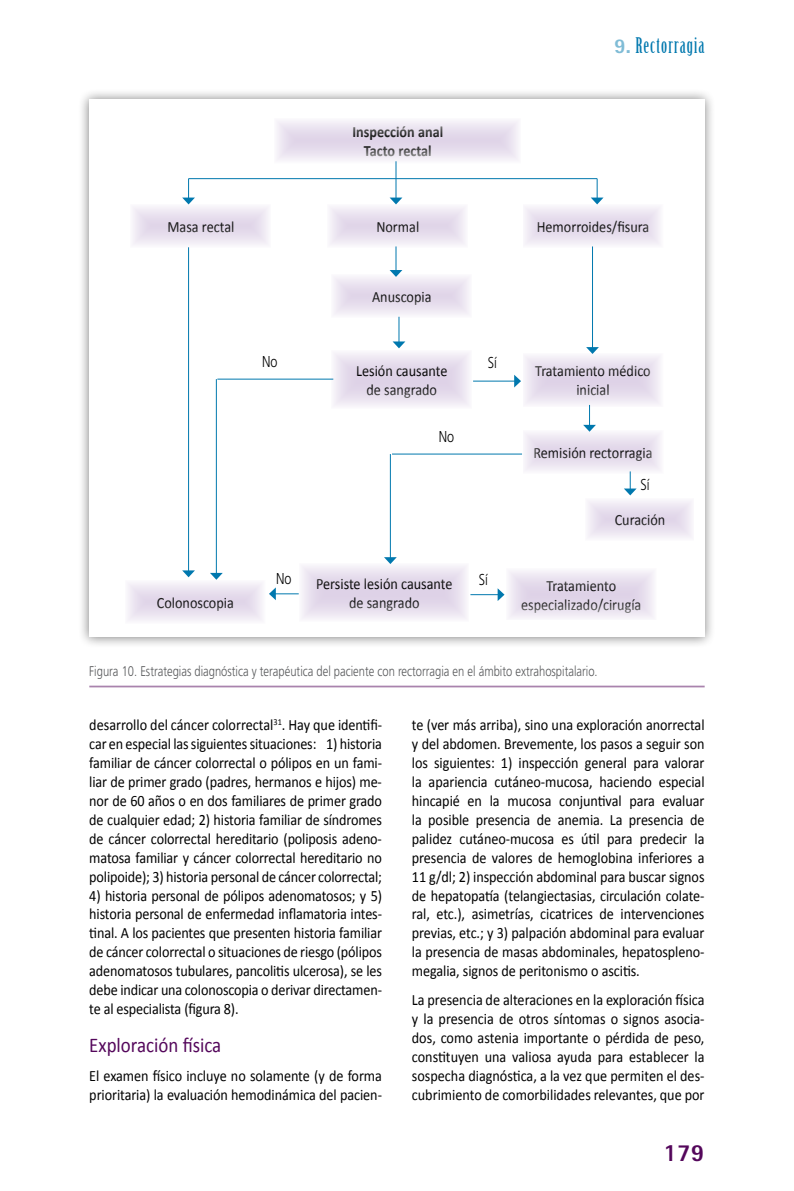
<style>
.page{position:relative;width:794px;height:1191px;background:#fff}
.page>*{position:absolute;margin:0;border:0;box-sizing:border-box;transform-origin:0 0}
.t1{font:800 24.5px "Rotis Sans Serif";color:#54075b}
.t2{font:21px "Calibri";color:#54075b;scale:.9 1}
.t3{font:21px "Birch Std";letter-spacing:.05em;color:#0078ae}
.t4{font:15.75px/18.9px "Calibri";letter-spacing:-.005em;color:#000;text-align:justify;scale:.9 1}
.t5{font:700 15.75px/18.9px "Calibri";color:#000;text-align:center;scale:.9 1}
.t6{font:300 15.75px "Frutiger";color:#000;scale:.8 1}
.t7{font:300 14px "Frutiger";color:#58595b;scale:.8 1}
.s1{font-family:"Rotis Sans Serif";font-weight:800;color:#80bcd6}
</style>
<div class="page">
<div style="left:78px;top:88px;width:638px;height:560px;background:#000;opacity:.5"></div>
<div style="left:89px;top:99px;width:615px;height:538px;background:#fff"></div>
<svg style="left:277px;top:121px;width:241px;height:43px;fill:#e9e1ef"></svg>
<svg style="left:133px;top:204px;width:135px;height:44px"></svg>
<hr style="left:89px;top:685px;width:615px;height:2px;background:#a983ad">
<svg style="left:330px;top:204px;width:135px;height:41px;fill:#eae3f0"></svg>
<svg style="left:525px;top:204px;width:135px;height:41px;fill:#eae3f0"></svg>
<svg style="left:334px;top:277px;width:135px;height:40px;fill:#eae3f0"></svg>
<svg style="left:331px;top:353px;width:138px;height:53px;background:#e7dfee"></svg>
<svg style="left:525px;top:356px;width:135px;height:49px;background:#e8e0ee"></svg>
<svg style="left:128px;top:583px;width:134px;height:38px;background:#eae2ef"></svg>
<svg style="left:525px;top:433px;width:136px;height:38px;background:#eae2ef"></svg>
<svg style="left:588px;top:501px;width:104px;height:37px;background:#eae3ef"></svg>
<svg style="left:302px;top:566px;width:165px;height:53px;background:#e7deed"></svg>
<svg style="left:509px;top:571px;width:145px;height:47px;background:#e8e0ee"></svg>
<hr style="left:188px;top:247px;width:1px;height:324px;background:#0078ae">
<svg style="left:182px;top:570px;width:13px;height:7px"></svg>
<hr style="left:473px;top:381px;width:42px;height:1px;background:#0078ae">
<svg style="left:514px;top:375px;width:7px;height:12px"></svg>
<svg style="left:583px;top:405px;width:13px;height:27px"></svg>
<svg style="left:624px;top:471px;width:12px;height:24px"></svg>
<hr style="left:392px;top:453px;width:130px;height:1px;background:#0078ae">
<hr style="left:390px;top:454px;width:1px;height:104px;background:#0078ae">
<svg style="left:384px;top:557px;width:13px;height:7px"></svg>
<svg style="left:470px;top:588px;width:34px;height:13px"></svg>
<svg style="left:269px;top:587px;width:30px;height:13px"></svg>
<hr style="left:217px;top:379px;width:116px;height:1px;background:#0078ae">
<hr style="left:216px;top:379px;width:1px;height:195px;background:#0078ae">
<svg style="left:210px;top:573px;width:13px;height:7px"></svg>
<hr style="left:395px;top:161px;width:1px;height:37px;background:#0078ae">
<svg style="left:389px;top:197px;width:13px;height:7px"></svg>
<svg style="left:182px;top:179px;width:13px;height:25px"></svg>
<svg style="left:591px;top:179px;width:12px;height:25px"></svg>
<hr style="left:189px;top:178px;width:408px;height:1px;background:#0078ae">
<hr style="left:592px;top:246px;width:1px;height:102px;background:#0078ae">
<svg style="left:586px;top:347px;width:13px;height:7px"></svg>
<svg style="left:389px;top:246px;width:13px;height:31px"></svg>
<svg style="left:392px;top:317px;width:13px;height:31px"></svg>
<p class="t4" style="left:167px;top:217px;width:76px">Masa rectal</p>
<p class="t4" style="left:157px;top:593px;width:87px">Colonoscopia</p>
<p class="t5" style="left:352px;top:123px;width:102px">Inspección anal<br>Tacto rectal</p>
<h2 class="t3" style="left:614px;top:33px;width:92px"><span class="s1">9.</span> Rectorragia</h2>
<p class="t4" style="left:376px;top:217px;width:49px">Normal</p>
<p class="t4" style="left:537px;top:217px;width:127px">Hemorroides/fisura</p>
<p class="t6" style="left:262px;top:353px;width:21px">No</p>
<p class="t4" style="left:372px;top:287px;width:68px">Anuscopia</p>
<p class="t6" style="left:488px;top:354px;width:13px">Sí</p>
<p class="t4" style="left:356px;top:362px;width:103px;text-align:center">Lesión causante de sangrado</p>
<p class="t4" style="left:535px;top:362px;width:130px;text-align:center">Tratamiento médico inicial</p>
<p class="t6" style="left:439px;top:427px;width:21px">No</p>
<p class="t4" style="left:533px;top:443px;width:134px">Remisión rectorragia</p>
<p class="t6" style="left:640px;top:475px;width:13px">Sí</p>
<p class="t4" style="left:614px;top:510px;width:58px">Curación</p>
<p class="t6" style="left:276px;top:570px;width:21px">No</p>
<p class="t6" style="left:479px;top:570px;width:13px">Sí</p>
<p class="t4" style="left:316px;top:574px;width:153px;text-align:center">Persiste lesión causante de sangrado</p>
<p class="t4" style="left:521px;top:576px;width:135px;text-align:center">Tratamiento especializado/cirugía</p>
<p class="t7" style="left:89px;top:663px;width:637px">Figura 10. Estrategias diagnóstica y terapéutica del paciente con rectorragia en el ámbito extrahospitalario.</p>
<p class="t4" style="left:89px;top:715px;width:327px">desarrollo del cáncer colorrectal<sup>31</sup>. Hay que identifi&shy;car en especial las siguientes situaciones: 1) historia familiar de cáncer colorrectal o pólipos en un fami&shy;liar de primer grado (padres, hermanos e hijos) me&shy;nor de 60 años o en dos familiares de primer grado de cualquier edad; 2) historia familiar de síndromes de cáncer colorrectal hereditario (poliposis adeno&shy;matosa familiar y cáncer colorrectal hereditario no polipoide); 3) historia personal de cáncer colorrectal;</p>
<p class="t4" style="left:89px;top:886px;width:327px">4) historia personal de pólipos adenomatosos; y 5) historia personal de enfermedad inflamatoria intes&shy;tinal. A los pacientes que presenten historia familiar de cáncer colorrectal o situaciones de riesgo (pólipos adenomatosos tubulares, pancolitis ulcerosa), se les debe indicar una colonoscopia o derivar directamen&shy;te al especialista (figura 8).</p>
<h2 class="t2" style="left:89px;top:1031px;width:148px">Exploración física</h2>
<p class="t4" style="left:89px;top:1066px;width:327px">El examen físico incluye no solamente (y de forma prioritaria) la evaluación hemodinámica del pacien-</p>
<p class="t4" style="left:412px;top:715px;width:327px">te (ver más arriba), sino una exploración anorrectal y del abdomen. Brevemente, los pasos a seguir son los siguientes: 1) inspección general para valorar la apariencia cutáneo-mucosa, haciendo especial hincapié en la mucosa conjuntival para evaluar la posible presencia de anemia. La presencia de palidez cutáneo-mucosa es útil para predecir la presencia de valores de hemoglobina inferiores a 11 g/dl; 2) inspección abdominal para buscar signos de hepatopatía (telangiectasias, circulación colate&shy;ral, etc.), asimetrías, cicatrices de intervenciones previas, etc.; y 3) palpación abdominal para evaluar la presencia de masas abdominales, hepatospleno&shy;megalia, signos de peritonismo o ascitis.</p>
<p class="t4" style="left:412px;top:990px;width:327px">La presencia de alteraciones en la exploración física y la presencia de otros síntomas o signos asocia&shy;dos, como astenia importante o pérdida de peso, constituyen una valiosa ayuda para establecer la sospecha diagnóstica, a la vez que permiten el des&shy;cubrimiento de comorbilidades relevantes, que por</p>
<h1 class="t1" style="left:663px;top:1136px;width:42px">179</h1>
</div>
